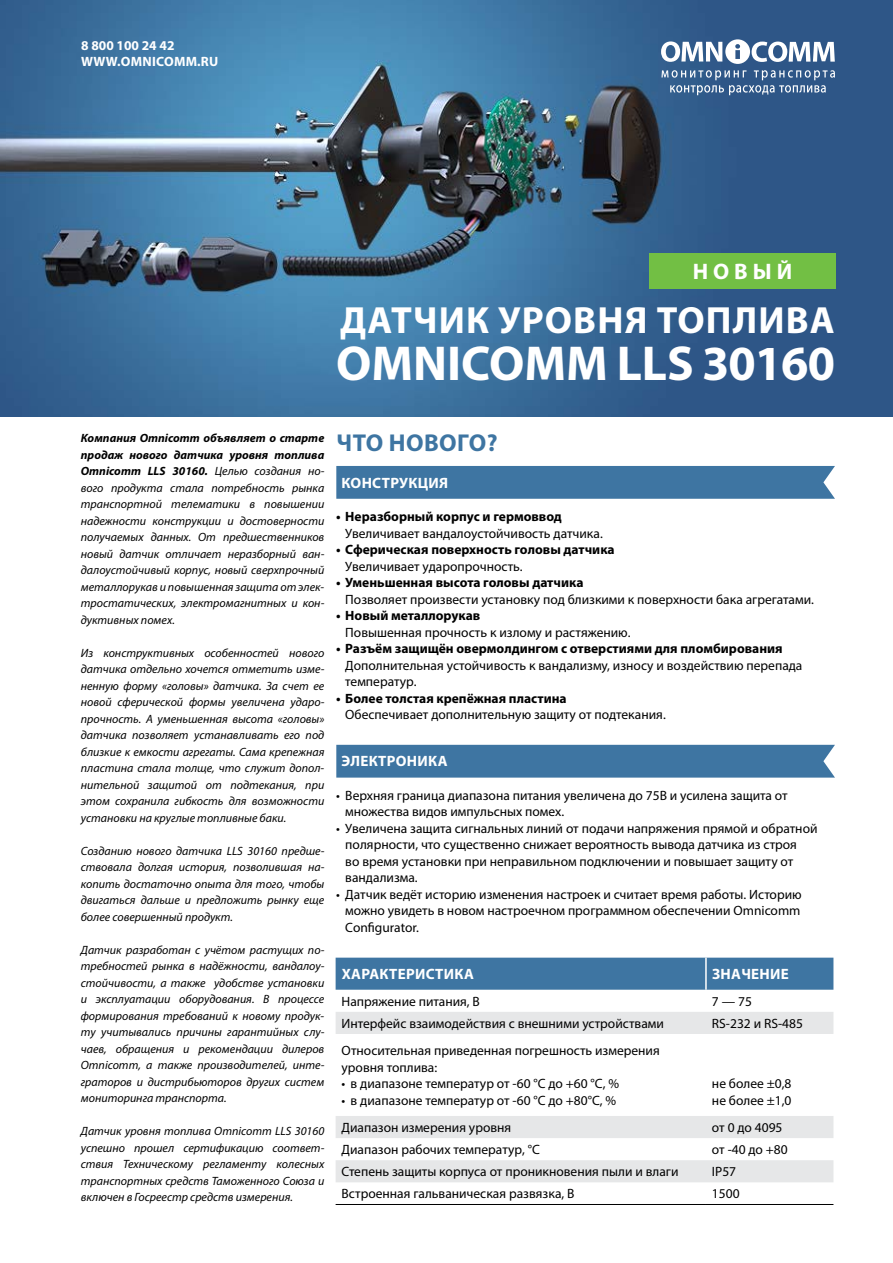
<style>
.page{position:relative;width:893px;height:1263px;background:#fff}
.page>*{position:absolute;margin:0;border:0;box-sizing:border-box;transform-origin:0 0}
.t1{font:700 49.2px "Myriad Pro";color:#fff}
.t2{font:700 37.95px "Myriad Pro";letter-spacing:.03em;color:#fff}
.t3{font:700 24.45px "Myriad Pro";letter-spacing:.02em;color:#3e75a2}
.t4{font:700 22.5px "Myriad Pro";letter-spacing:.22em;color:#fff}
.t5{font:700 15px "Myriad Pro";letter-spacing:.02em;color:#fff}
.t6{font:13.5px/16.5px "Myriad Pro";color:#000}
.t7{font:700 13.5px "Myriad Pro";color:#000}
.t8{font:700 13.5px/16.5px "Myriad Pro";letter-spacing:.02em;color:#fff}
.t9{font:italic 12px/16.5px "Myriad Pro";color:#000;text-align:justify}
.s1{font-weight:700}
</style>
<div class="page">
<img style="left:0;top:0;width:893px;height:417px">
<div style="left:649px;top:253px;width:187px;height:36px;background:#72bf44"></div>
<div style="left:336px;top:466px;width:499px;height:33px;background:#3e75a2"></div>
<div style="left:336px;top:745px;width:499px;height:33px;background:#3e75a2"></div>
<svg style="left:661px;top:39px;width:174px;height:25px"></svg>
<svg style="left:661px;top:70px;width:174px;height:25px;background:#5879a0"></svg>
<div style="left:336px;top:958px;width:497px;height:32px;background:#3e75a2"></div>
<svg style="left:336px;top:1012px;width:497px;height:170px"></svg>
<hr style="left:705px;top:958px;width:2px;height:32px;background:#fff">
<hr style="left:336px;top:1204px;width:370px;height:1px;background:#000">
<hr style="left:706px;top:1204px;width:127px;height:1px;background:#000">
<p class="t8" style="left:81px;top:36px;width:139px">8 800 100 24 42<br>WWW.OMNICOMM.RU</p>
<h3 class="t4" style="left:693px;top:257px;width:101px">НОВЫЙ</h3>
<h2 class="t2" style="left:340px;top:296px;width:496px">ДАТЧИК УРОВНЯ ТОПЛИВА</h2>
<h1 class="t1" style="left:336px;top:331px;width:500px">OMNICOMM LLS 30160</h1>
<p class="t9" style="left:81px;top:430px;width:245px"><span class="s1">Компания Omnicomm объявляет о старте продаж нового датчика уровня топлива Omnicomm LLS 30160.</span> Целью создания но&shy;вого продукта стала потребность рынка транспортной телематики в повышении надежности конструкции и достоверности получаемых данных. От предшественников новый датчик отличает неразборный ван&shy;далоустойчивый корпус, новый сверхпрочный металлорукав и повышенная защита от элек&shy;тростатических, электромагнитных и кон&shy;дуктивных помех.</p>
<p class="t9" style="left:81px;top:644px;width:245px">Из конструктивных особенностей нового датчика отдельно хочется отметить изме&shy;ненную форму «головы» датчика. За счет ее новой сферической формы увеличена ударо&shy;прочность. А уменьшенная высота «головы» датчика позволяет устанавливать его под близкие к емкости агрегаты. Сама крепежная пластина стала толще, что служит допол&shy;нительной защитой от подтекания, при этом сохранила гибкость для возможности установки на круглые топливные баки.</p>
<p class="t9" style="left:81px;top:842px;width:245px">Созданию нового датчика LLS 30160 предше&shy;ствовала долгая история, позволившая на&shy;копить достаточно опыта для того, чтобы двигаться дальше и предложить рынку еще более совершенный продукт.</p>
<p class="t9" style="left:81px;top:941px;width:245px">Датчик разработан с учётом растущих по&shy;требностей рынка в надёжности, вандалоу&shy;стойчивости, а также удобстве установки и эксплуатации оборудования. В процессе формирования требований к новому продук&shy;ту учитывались причины гарантийных слу&shy;чаев, обращения и рекомендации дилеров Omnicomm, а также производителей, инте&shy;граторов и дистрибьюторов других систем мониторинга транспорта.</p>
<p class="t9" style="left:81px;top:1123px;width:245px">Датчик уровня топлива Omnicomm LLS 30160 успешно прошел сертификацию соответ&shy;ствия Техническому регламенту колесных транспортных средств Таможенного Союза и включен в Госреестр средств измерения.</p>
<h3 class="t3" style="left:337px;top:427px;width:163px">ЧТО НОВОГО?</h3>
<p class="t5" style="left:341px;top:473px;width:108px">КОНСТРУКЦИЯ</p>
<p class="t7" style="left:336px;top:508px;width:227px">• Неразборный корпус и гермоввод</p>
<p class="t6" style="left:345px;top:525px;width:259px">Увеличивает вандалоустойчивость датчика.</p>
<p class="t7" style="left:336px;top:541px;width:280px">• Сферическая поверхность головы датчика</p>
<p class="t6" style="left:345px;top:558px;width:179px">Увеличивает ударопрочность.</p>
<p class="t7" style="left:336px;top:574px;width:249px">• Уменьшенная высота головы датчика</p>
<p class="t6" style="left:345px;top:591px;width:470px">Позволяет произвести установку под близкими к поверхности бака агрегатами.</p>
<p class="t7" style="left:336px;top:607px;width:146px">• Новый металлорукав</p>
<p class="t6" style="left:345px;top:624px;width:287px">Повышенная прочность к излому и растяжению.</p>
<p class="t7" style="left:336px;top:640px;width:448px">• Разъём защищён овермолдингом с отверстиями для пломбирования</p>
<p class="t6" style="left:345px;top:657px;width:459px">Дополнительная устойчивость к вандализму, износу и воздействию перепада температур.</p>
<p class="t7" style="left:336px;top:689px;width:232px">• Более толстая крепёжная пластина</p>
<p class="t6" style="left:345px;top:706px;width:322px">Обеспечивает дополнительную защиту от подтекания.</p>
<p class="t5" style="left:341px;top:751px;width:108px">ЭЛЕКТРОНИКА</p>
<p class="t6" style="left:345px;top:787px;width:444px;text-indent:-9px">• Верхняя граница диапазона питания увеличена до 75В и усилена защита от множества видов импульсных помех.</p>
<p class="t6" style="left:345px;top:820px;width:474px;text-indent:-9px">• Увеличена защита сигнальных линий от подачи напряжения прямой и обратной полярности, что существенно снижает вероятность вывода датчика из строя<br>во время установки при неправильном подключении и повышает защиту от вандализма.</p>
<p class="t6" style="left:345px;top:886px;width:458px;text-align:justify;text-indent:-9px">• Датчик ведёт историю изменения настроек и считает время работы. Историю можно увидеть в новом настроечном программном обеспечении Omnicomm Configurator.</p>
<p class="t5" style="left:342px;top:964px;width:134px">ХАРАКТЕРИСТИКА</p>
<p class="t5" style="left:712px;top:964px;width:78px">ЗНАЧЕНИЕ</p>
<p class="t6" style="left:342px;top:993px;width:140px">Напряжение питания, В</p>
<p class="t6" style="left:712px;top:993px;width:42px">7 — 75</p>
<p class="t6" style="left:342px;top:1015px;width:324px">Интерфейс взаимодействия с внешними устройствами</p>
<p class="t6" style="left:712px;top:1015px;width:93px">RS-232 и RS-485</p>
<p class="t6" style="left:342px;top:1042px;width:320px">Относительная приведенная погрешность измерения уровня топлива:</p>
<p class="t6" style="left:342px;top:1075px;width:279px">• в диапазоне температур от -60 °С до +60 °С, %</p>
<p class="t6" style="left:342px;top:1092px;width:276px">• в диапазоне температур от -60 °С до +80°С, %</p>
<p class="t6" style="left:712px;top:1075px;width:81px">не более ±0,8 не более ±1,0</p>
<p class="t6" style="left:342px;top:1119px;width:171px">Диапазон измерения уровня</p>
<p class="t6" style="left:712px;top:1119px;width:72px">от 0 до 4095</p>
<p class="t6" style="left:342px;top:1141px;width:200px">Диапазон рабочих температур, °С</p>
<p class="t6" style="left:712px;top:1141px;width:77px">от -40 до +80</p>
<p class="t6" style="left:342px;top:1163px;width:338px">Степень защиты корпуса от проникновения пыли и влаги</p>
<p class="t6" style="left:712px;top:1163px;width:26px">IP57</p>
<p class="t6" style="left:342px;top:1185px;width:234px">Встроенная гальваническая развязка, В</p>
<p class="t6" style="left:712px;top:1185px;width:29px">1500</p>
</div>
